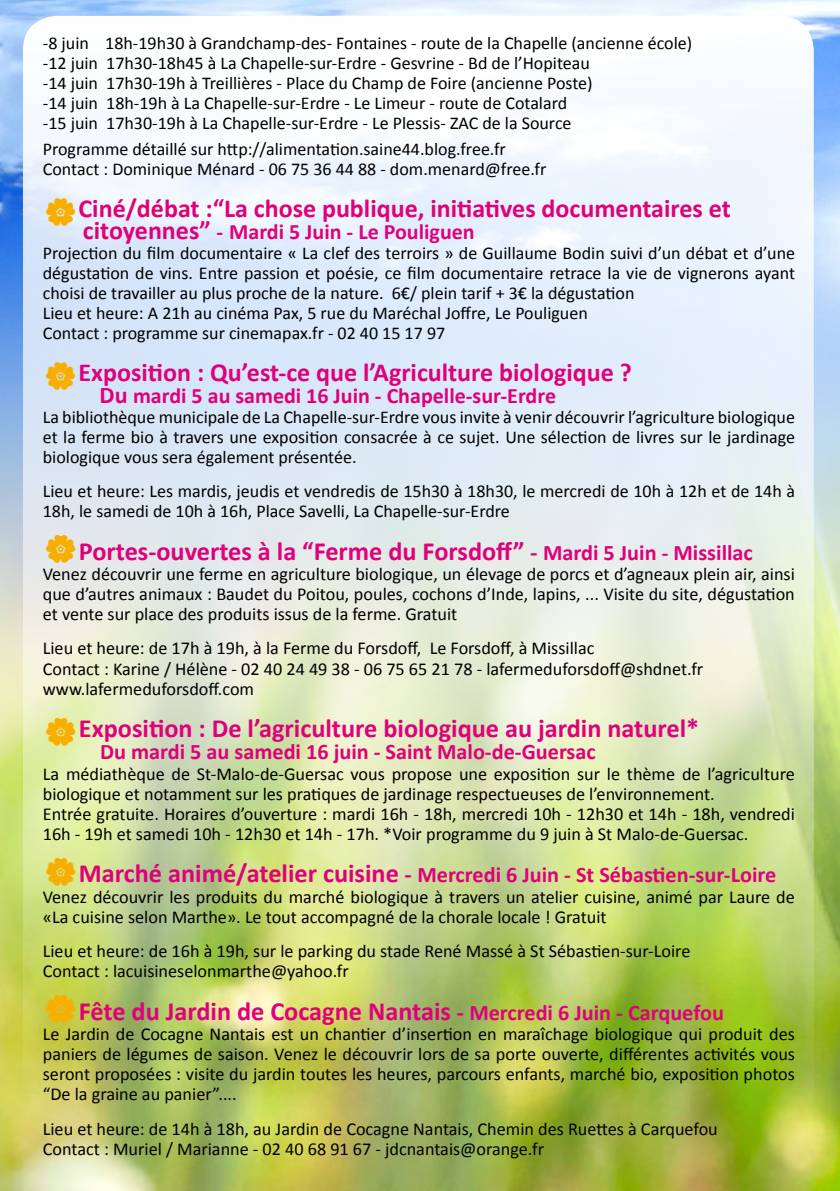
<style>
.page{position:relative;width:840px;height:1191px;background:#fff}
.page>*{position:absolute;margin:0;border:0;box-sizing:border-box;transform-origin:0 0}
.t1{font:700 26.2px "Calibri";color:#df007a}
.t2{font:700 26px "Calibri";color:#df007a}
.t3{font:700 22.2px "Calibri";color:#df007a}
.t4{font:700 22px "Calibri";color:#df007a}
.t5{font:18.2px/20.2px "Calibri";color:#000}
.t6{font:18px/20px "Calibri";color:#000}
.s1{font-size:26px}
.s2{font-size:24px}
.s3{font-size:24.2px}
.s4{font-size:22.2px}
.s5{font-size:26.2px}
</style>
<div class="page">
<img style="left:0;top:686px;width:839px;height:505px">
<img style="left:0;top:0;width:839px;height:686px">
<img style="left:23px;top:16px;width:790px;height:1122px;border-radius:34px">
<svg style="left:46px;top:198px;width:29px;height:28px"></svg>
<svg style="left:46px;top:362px;width:29px;height:28px"></svg>
<svg style="left:46px;top:534px;width:29px;height:28px"></svg>
<svg style="left:46px;top:718px;width:29px;height:28px"></svg>
<svg style="left:46px;top:857px;width:29px;height:28px"></svg>
<svg style="left:46px;top:994px;width:29px;height:28px"></svg>
<p class="t6" style="left:43px;top:32px;width:650px">-8 juin 18h-19h30 à Grandchamp-des- Fontaines - route de la Chapelle (ancienne école) -12 juin 17h30-18h45 à La Chapelle-sur-Erdre - Gesvrine - Bd de l’Hopiteau<br>-14 juin 17h30-19h à Treillières - Place du Champ de Foire (ancienne Poste)<br>-14 juin 18h-19h à La Chapelle-sur-Erdre - Le Limeur - route de Cotalard<br>-15 juin 17h30-19h à La Chapelle-sur-Erdre - Le Plessis- ZAC de la Source</p>
<p class="t6" style="left:43px;top:138px;width:505px">Programme détaillé sur http://alimentation.saine44.blog.free.fr<br>Contact : Dominique Ménard - 06 75 36 44 88 - dom.menard@free.fr</p>
<h2 class="t2" style="left:78px;top:192px;width:653px">Ciné/débat :“La chose publique, initiatives documentaires et</h2>
<p class="t4" style="left:83px;top:218px;width:393px"><span class="s1">citoyennes”</span> - Mardi 5 Juin - Le Pouliguen</p>
<p class="t6" style="left:43px;top:242px;width:753px">Projection du film documentaire « La clef des terroirs » de Guillaume Bodin suivi d’un débat et d’une dégustation de vins. Entre passion et poésie, ce film documentaire retrace la vie de vignerons ayant choisi de travailler au plus proche de la nature. 6€/ plein tarif + 3€ la dégustation<br>Lieu et heure: A 21h au cinéma Pax, 5 rue du Maréchal Joffre, Le Pouliguen<br>Contact : programme sur cinemapax.fr - 02 40 15 17 97</p>
<h2 class="t2" style="left:78px;top:356px;width:554px">Exposition : Qu’est-ce que l’Agriculture biologique ?</h2>
<p class="t4" style="left:99px;top:382px;width:457px"><span class="s2">Du</span> mardi 5 au samedi 16 Juin - Chapelle-sur-Erdre</p>
<p class="t6" style="left:43px;top:406px;width:753px;text-align:justify">La bibliothèque municipale de La Chapelle-sur-Erdre vous invite à venir découvrir l’agriculture biologique et la ferme bio à travers une exposition consacrée à ce sujet. Une sélection de livres sur le jardinage biologique vous sera également présentée.</p>
<p class="t6" style="left:43px;top:480px;width:753px">Lieu et heure: Les mardis, jeudis et vendredis de 15h30 à 18h30, le mercredi de 10h à 12h et de 14h à<br>18h, le samedi de 10h à 16h, Place Savelli, La Chapelle-sur-Erdre</p>
<h1 class="t1" style="left:79px;top:535px;width:675px">Portes-ouvertes à la “Ferme du Forsdoff” <span class="s3">-</span> <span class="s4">Mardi 5 Juin - Missillac</span></h1>
<p class="t5" style="left:43px;top:563px;width:753px;text-align:justify">Venez découvrir une ferme en agriculture biologique, un élevage de porcs et d’agneaux plein air, ainsi que d’autres animaux : Baudet du Poitou, poules, cochons d’Inde, lapins, ... Visite du site, dégustation et vente sur place des produits issus de la ferme. Gratuit</p>
<p class="t5" style="left:43px;top:637px;width:661px">Lieu et heure: de 17h à 19h, à la Ferme du Forsdoff, Le Forsdoff, à Missillac<br>Contact : Karine / Hélène - 02 40 24 49 38 - 06 75 65 21 78 - lafermeduforsdoff@shdnet.fr www.lafermeduforsdoff.com</p>
<h1 class="t1" style="left:79px;top:712px;width:621px">Exposition : De l’agriculture biologique au jardin naturel*</h1>
<p class="t3" style="left:100px;top:738px;width:497px">Du mardi 5 au samedi 16 juin - Saint Malo-de-Guersac</p>
<p class="t5" style="left:43px;top:762px;width:753px">La médiathèque de St-Malo-de-Guersac vous propose une exposition sur le thème de l’agriculture biologique et notamment sur les pratiques de jardinage respectueuses de l’environnement.<br>Entrée gratuite. Horaires d’ouverture : mardi 16h - 18h, mercredi 10h - 12h30 et 14h - 18h, vendredi 16h - 19h et samedi 10h - 12h30 et 14h - 17h. *Voir programme du 9 juin à St Malo-de-Guersac.</p>
<p class="t3" style="left:79px;top:861px;width:698px"><span class="s5">Marché animé/atelier cuisine</span> <span class="s3">-</span> Mercredi 6 Juin - St Sébastien-sur-Loire</p>
<p class="t5" style="left:43px;top:885px;width:753px">Venez découvrir les produits du marché biologique à travers un atelier cuisine, animé par Laure de «La cuisine selon Marthe». Le tout accompagné de la chorale locale ! Gratuit</p>
<p class="t5" style="left:43px;top:940px;width:648px">Lieu et heure: de 16h à 19h, sur le parking du stade René Massé à St Sébastien-sur-Loire<br>Contact : lacuisineselonmarthe@yahoo.fr</p>
<h1 class="t1" style="left:79px;top:994px;width:646px">Fête du Jardin de Cocagne Nantais <span class="s3">-</span> <span class="s4">Mercredi 6 Juin - Carquefou</span></h1>
<p class="t5" style="left:43px;top:1022px;width:753px;text-align:justify">Le Jardin de Cocagne Nantais est un chantier d’insertion en maraîchage biologique qui produit des paniers de légumes de saison. Venez le découvrir lors de sa porte ouverte, différentes activités vous seront proposées : visite du jardin toutes les heures, parcours enfants, marché bio, exposition photos “De la graine au panier”....</p>
<p class="t5" style="left:43px;top:1117px;width:676px">Lieu et heure: de 14h à 18h, au Jardin de Cocagne Nantais, Chemin des Ruettes à Carquefou<br>Contact : Muriel / Marianne - 02 40 68 91 67 - jdcnantais@orange.fr</p>
</div>
